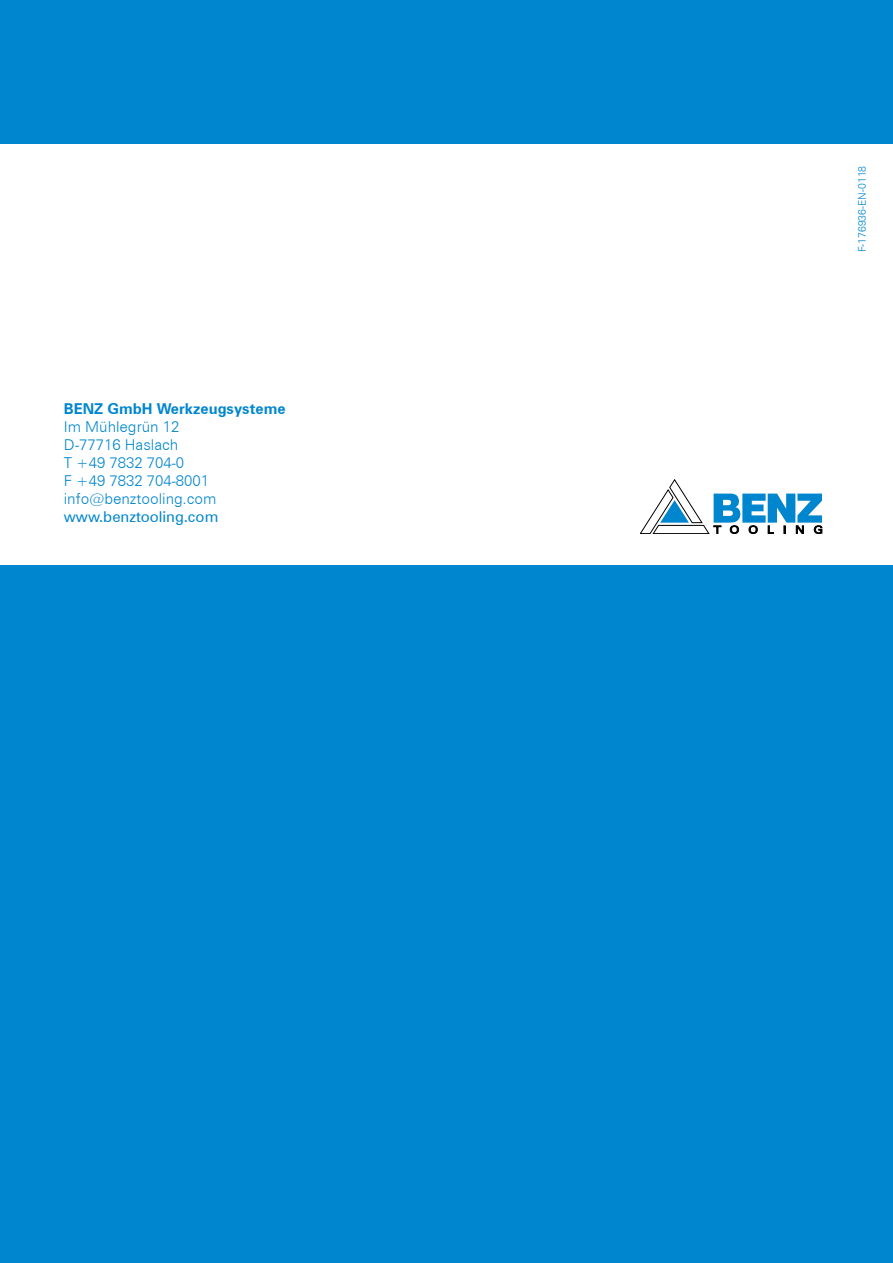
<style>
.page{position:relative;width:893px;height:1263px;background:#0086ce}
.page>*{position:absolute;margin:0;border:0;box-sizing:border-box;transform-origin:0 0}
.t1{font:300 15px/18px "Zurich BT";color:#0086ce}
.t2{font:700 15px "Zurich BT";color:#0086ce}
.t3{font:15px "Zurich BT";color:#0086ce}
.t4{font:300 10.5px "Zurich BT";color:#0086ce}
</style>
<div class="page">
<div style="left:0;top:145px;width:893px;height:420px;background:#fff"></div>
<svg style="left:640px;top:480px;width:182px;height:54px"></svg>
<p class="t2" style="left:64px;top:400px;width:223px">BENZ GmbH Werkzeugsysteme</p>
<p class="t1" style="left:64px;top:418px;width:154px">Im Mühlegrün 12<br>D-77716 Haslach<br>T +49 7832 704-0<br>F +49 7832 704-8001 info@benztooling.com</p>
<p class="t3" style="left:64px;top:508px;width:156px">www.benztooling.com</p>
<p class="t4" style="left:856px;top:252px;width:88px;rotate:-90deg">F-176936-EN-0118</p>
</div>
